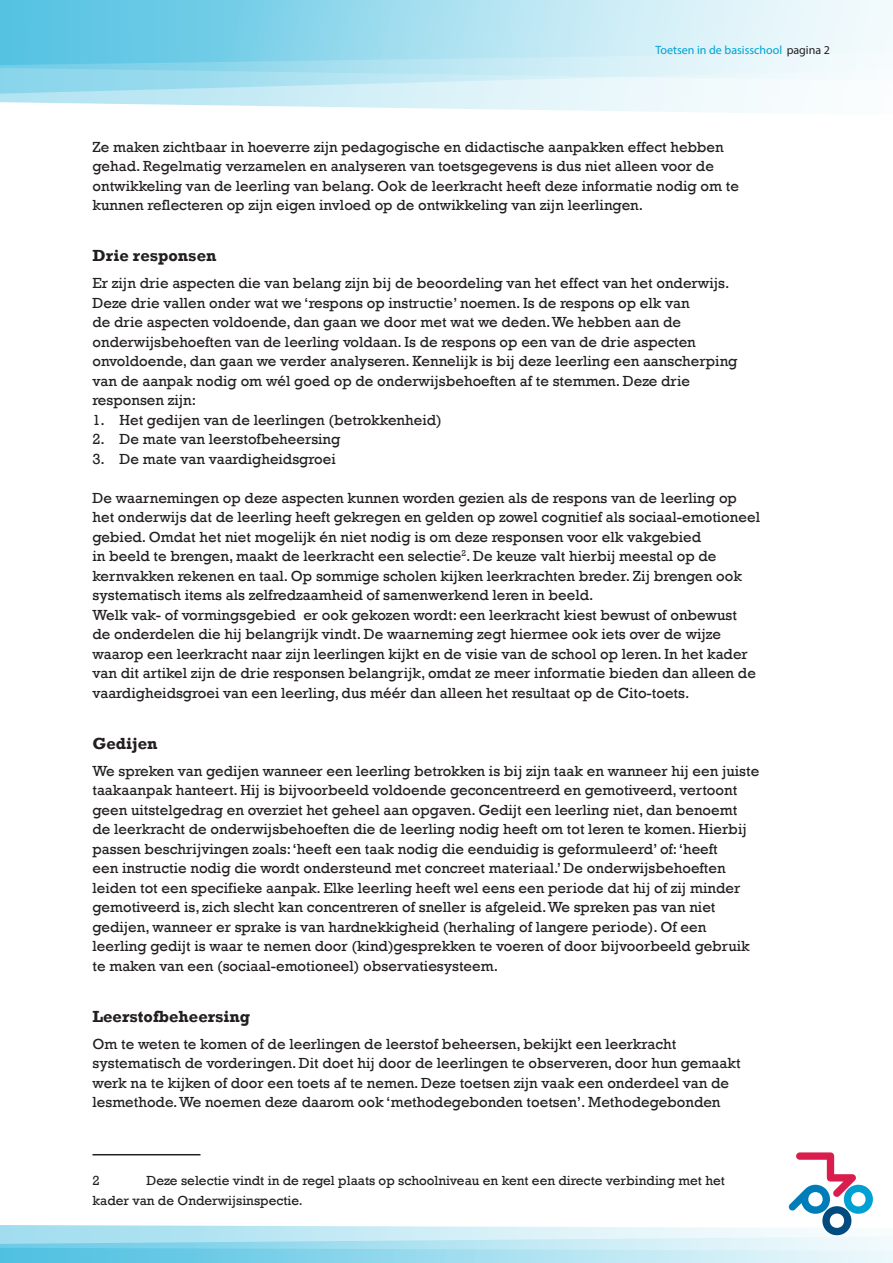
<style>
.page{position:relative;width:893px;height:1263px;background:#fff}
.page>*{position:absolute;margin:0;border:0;box-sizing:border-box;transform-origin:0 0}
._04_tussenkop{font:700 16.5px "Rockwell";color:#231f20}
._04_platte_tekst{font:15px/19.5px "Rockwell";color:#231f20}
.t1{font:13.5px/19.5px "Rockwell";color:#231f20}
._01_titel{font:12px "Myriad Pro";color:#00a1d2}
.s1{color:#231f20}
</style>
<div class="page">
<svg style="left:0;top:96px;width:759px;height:17px"></svg>
<svg style="left:0;top:82px;width:760px;height:14px;background:#caebf5"></svg>
<svg style="left:0;top:55px;width:868px;height:27px;background:#b6e5f2"></svg>
<svg style="left:0;top:0;width:893px;height:55px;background:#a6dfef"></svg>
<svg style="left:0;top:1152px;width:893px;height:111px"></svg>
<hr style="left:92px;top:1154px;width:108px;height:1px;background:#231f20">
<p class="_01_titel" style="left:655px;top:43px;width:176px">Toetsen in de basisschool <span class="s1">pagina 2</span></p>
<p class="_04_platte_tekst" style="left:92px;top:137px;width:648px">Ze maken zichtbaar in hoeverre zijn pedagogische en didactische aanpakken effect hebben gehad. Regelmatig verzamelen en analyseren van toetsgegevens is dus niet alleen voor de ontwikkeling van de leerling van belang. Ook de leerkracht heeft deze informatie nodig om te kunnen reflecteren op zijn eigen invloed op de ontwikkeling van zijn leerlingen.</p>
<p class="_04_tussenkop" style="left:92px;top:245px;width:125px">Drie responsen</p>
<p class="_04_platte_tekst" style="left:92px;top:273px;width:647px">Er zijn drie aspecten die van belang zijn bij de beoordeling van het effect van het onderwijs.<br>Deze drie vallen onder wat we ‘respons op instructie’ noemen. Is de respons op elk van<br>de drie aspecten voldoende, dan gaan we door met wat we deden. We hebben aan de onderwijsbehoeften van de leerling voldaan. Is de respons op een van de drie aspecten onvoldoende, dan gaan we verder analyseren. Kennelijk is bij deze leerling een aanscherping van de aanpak nodig om wél goed op de onderwijsbehoeften af te stemmen. Deze drie responsen zijn:</p>
<p class="_04_platte_tekst" style="left:92px;top:410px;width:351px">1. Het gedijen van de leerlingen (betrokkenheid)</p>
<p class="_04_platte_tekst" style="left:92px;top:429px;width:250px">2. De mate van leerstofbeheersing</p>
<p class="_04_platte_tekst" style="left:92px;top:449px;width:245px">3. De mate van vaardigheidsgroei</p>
<p class="_04_platte_tekst" style="left:92px;top:488px;width:669px">De waarnemingen op deze aspecten kunnen worden gezien als de respons van de leerling op het onderwijs dat de leerling heeft gekregen en gelden op zowel cognitief als sociaal-emotioneel gebied. Omdat het niet mogelijk én niet nodig is om deze responsen voor elk vakgebied<br>in beeld te brengen, maakt de leerkracht een selectie<sup>2</sup>. De keuze valt hierbij meestal op de kernvakken rekenen en taal. Op sommige scholen kijken leerkrachten breder. Zij brengen ook systematisch items als zelfredzaamheid of samenwerkend leren in beeld.</p>
<p class="_04_platte_tekst" style="left:92px;top:605px;width:665px">Welk vak- of vormingsgebied er ook gekozen wordt: een leerkracht kiest bewust of onbewust de onderdelen die hij belangrijk vindt. De waarneming zegt hiermee ook iets over de wijze waarop een leerkracht naar zijn leerlingen kijkt en de visie van de school op leren. In het kader van dit artikel zijn de drie responsen belangrijk, omdat ze meer informatie bieden dan alleen de vaardigheidsgroei van een leerling, dus méér dan alleen het resultaat op de Cito-toets.</p>
<p class="_04_tussenkop" style="left:92px;top:733px;width:67px">Gedijen</p>
<p class="_04_platte_tekst" style="left:92px;top:761px;width:668px">We spreken van gedijen wanneer een leerling betrokken is bij zijn taak en wanneer hij een juiste taakaanpak hanteert. Hij is bijvoorbeeld voldoende geconcentreerd en gemotiveerd, vertoont geen uitstelgedrag en overziet het geheel aan opgaven. Gedijt een leerling niet, dan benoemt<br>de leerkracht de onderwijsbehoeften die de leerling nodig heeft om tot leren te komen. Hierbij passen beschrijvingen zoals: ‘heeft een taak nodig die eenduidig is geformuleerd’ of: ‘heeft<br>een instructie nodig die wordt ondersteund met concreet materiaal.’ De onderwijsbehoeften leiden tot een specifieke aanpak. Elke leerling heeft wel eens een periode dat hij of zij minder gemotiveerd is, zich slecht kan concentreren of sneller is afgeleid. We spreken pas van niet gedijen, wanneer er sprake is van hardnekkigheid (herhaling of langere periode). Of een leerling gedijt is waar te nemen door (kind)gesprekken te voeren of door bijvoorbeeld gebruik te maken van een (sociaal-emotioneel) observatiesysteem.</p>
<p class="_04_tussenkop" style="left:92px;top:1006px;width:159px">Leerstofbeheersing</p>
<p class="_04_platte_tekst" style="left:92px;top:1034px;width:650px">Om te weten te komen of de leerlingen de leerstof beheersen, bekijkt een leerkracht systematisch de vorderingen. Dit doet hij door de leerlingen te observeren, door hun gemaakt werk na te kijken of door een toets af te nemen. Deze toetsen zijn vaak een onderdeel van de</p>
<p class="_04_platte_tekst" style="left:92px;top:1092px;width:630px">lesmethode. We noemen deze daarom ook ‘methodegebonden toetsen’. Methodegebonden</p>
<p class="t1" style="left:92px;top:1171px;width:9px">2</p>
<p class="t1" style="left:92px;top:1171px;width:634px;text-indent:54px">Deze selectie vindt in de regel plaats op schoolniveau en kent een directe verbinding met het kader van de Onderwijsinspectie.</p>
</div>
